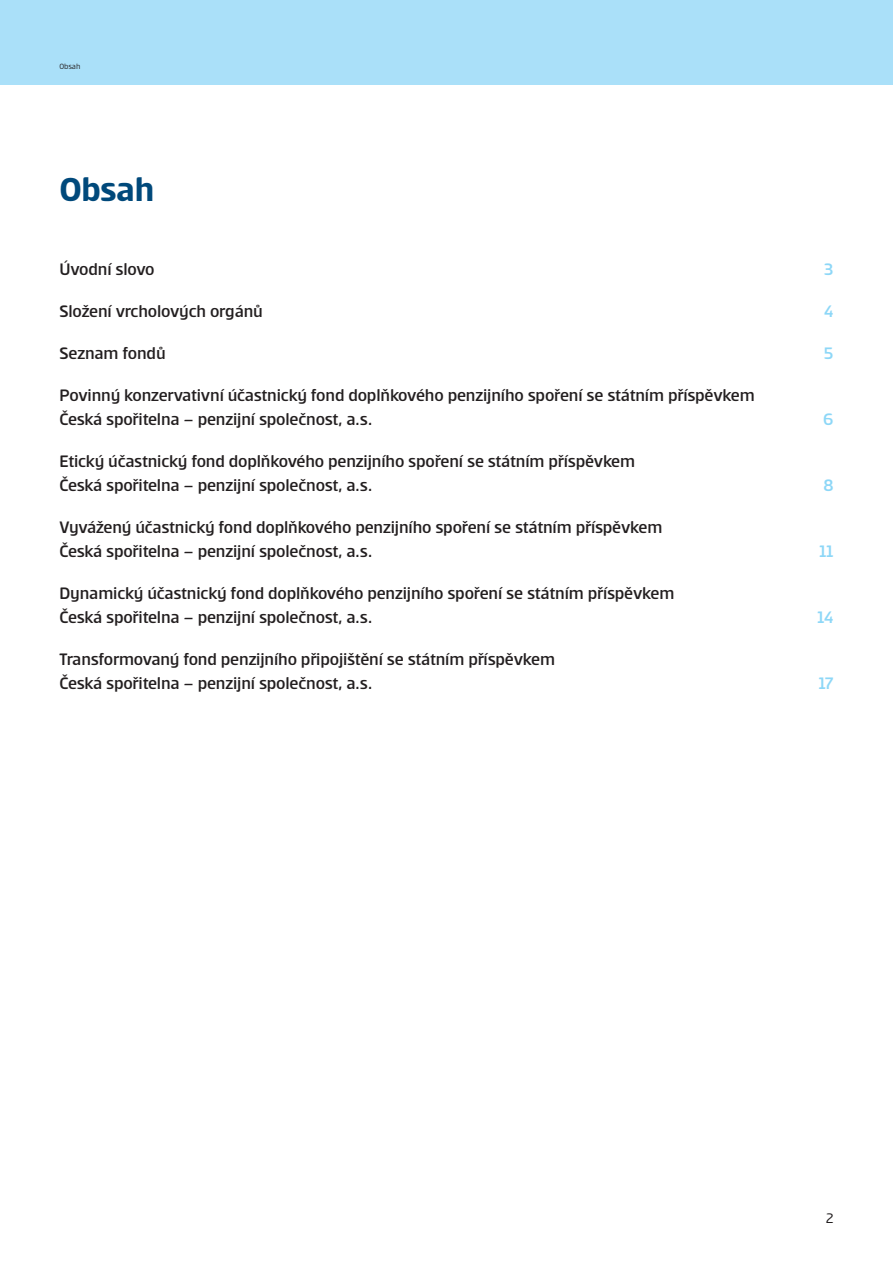
<style>
.page{position:relative;width:893px;height:1263px;background:#fff}
.page>*{position:absolute;margin:0;border:0;box-sizing:border-box;transform-origin:0 0}
.t1{font:700 36px "Erste";letter-spacing:-.015em;color:#00497b}
.t2{font:500 18px/24px "Erste";letter-spacing:-.01em;color:#231f20}
.t3{font:500 18px "Erste";color:#8dd7f7}
.t4{font:15px "Erste";color:#231f20}
.t5{font:8.25px "Erste";letter-spacing:-.015em;color:#231f20}
</style>
<div class="page">
<div style="left:0;top:0;width:893px;height:85px;background:#aae0f9"></div>
<p class="t5" style="left:60px;top:62px;width:22px">Obsah</p>
<h1 class="t1" style="left:60px;top:171px;width:96px">Obsah</h1>
<p class="t2" style="left:60px;top:257px;width:97px">Úvodní slovo</p>
<p class="t3" style="left:824px;top:260px;width:11px">3</p>
<p class="t2" style="left:60px;top:299px;width:205px">Složení vrcholových orgánů</p>
<p class="t3" style="left:824px;top:302px;width:11px">4</p>
<p class="t2" style="left:60px;top:341px;width:108px">Seznam fondů</p>
<p class="t3" style="left:824px;top:344px;width:11px">5</p>
<p class="t2" style="left:60px;top:383px;width:697px">Povinný konzervativní účastnický fond doplňkového penzijního spoření se státním příspěvkem<br>Česká spořitelna – penzijní společnost, a.s.</p>
<p class="t3" style="left:823px;top:410px;width:12px">6</p>
<p class="t2" style="left:60px;top:449px;width:577px">Etický účastnický fond doplňkového penzijního spoření se státním příspěvkem<br>Česká spořitelna – penzijní společnost, a.s.</p>
<p class="t2" style="left:60px;top:515px;width:604px">Vyvážený účastnický fond doplňkového penzijního spoření se státním příspěvkem<br>Česká spořitelna – penzijní společnost, a.s.</p>
<p class="t2" style="left:60px;top:581px;width:616px">Dynamický účastnický fond doplňkového penzijního spoření se státním příspěvkem<br>Česká spořitelna – penzijní společnost, a.s.</p>
<p class="t2" style="left:60px;top:647px;width:497px">Transformovaný fond penzijního připojištění se státním příspěvkem<br>Česká spořitelna – penzijní společnost, a.s.</p>
<p class="t3" style="left:823px;top:476px;width:12px">8</p>
<p class="t3" style="left:819px;top:542px;width:15px">11</p>
<p class="t3" style="left:817px;top:608px;width:17px">14</p>
<p class="t3" style="left:819px;top:674px;width:16px">17</p>
<p class="t4" style="left:826px;top:1211px;width:9px">2</p>
</div>
